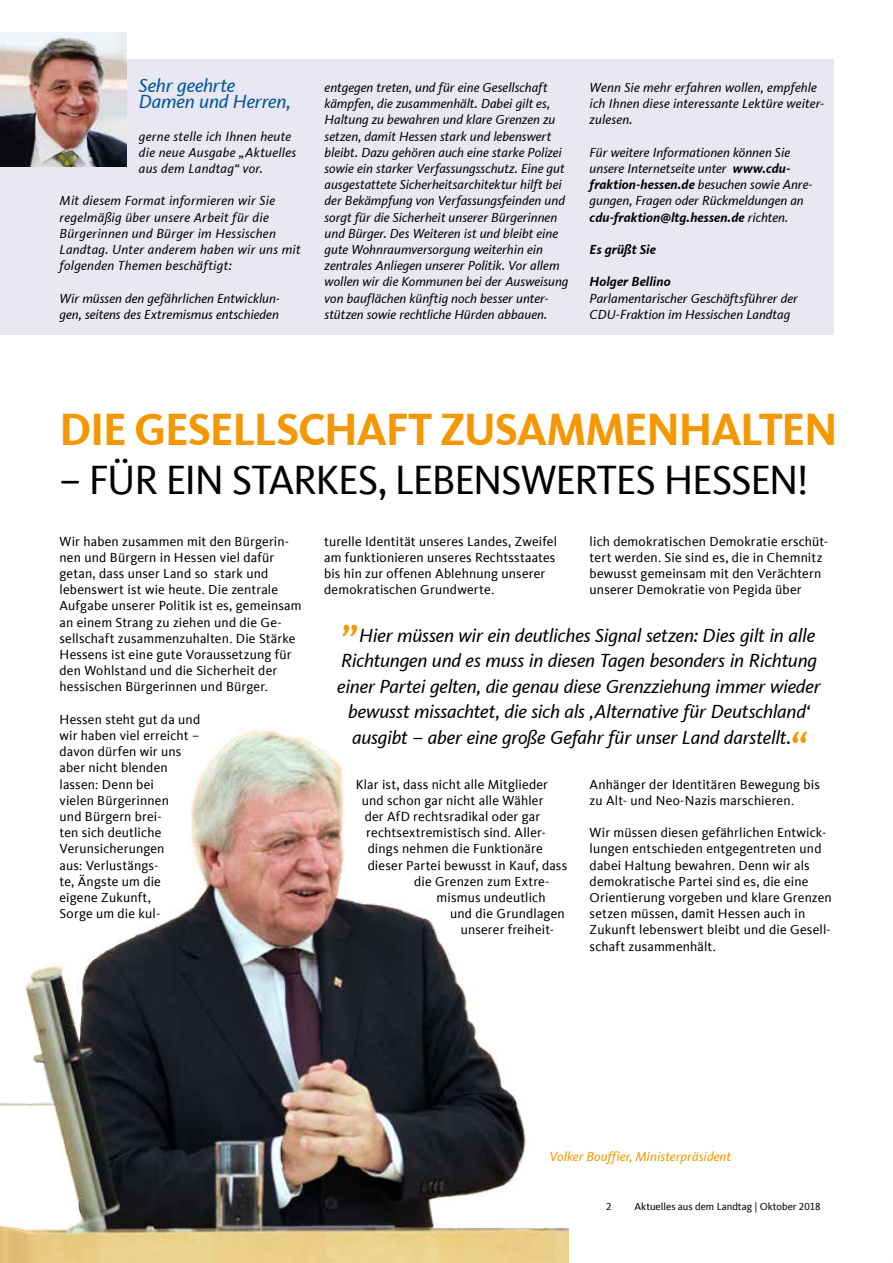
<style>
.page{position:relative;width:893px;height:1263px;background:#fff}
.page>*{position:absolute;margin:0;border:0;box-sizing:border-box;transform-origin:0 0}
.t1{font:700 46.5px "CDU Kievit Tab";letter-spacing:-.03em;color:#f49700}
.t2{font:italic 45px "CDU Kievit Tab";color:#f49700}
.t3{font:42px "CDU Kievit Tab";letter-spacing:-.03em;color:#000}
.t4{font:italic 19.5px "CDU Kievit Tab";letter-spacing:-.015em;color:#000}
.t5{font:italic 19.5px/16.2px "CDU Kievit Tab";letter-spacing:-.01em;color:#00559d}
.t6{font:13.5px/16.2px "CDU Kievit Tab";letter-spacing:.01em;color:#000}
.t7{font:italic 13.5px/16.2px "CDU Kievit Tab";color:#000}
.t8{font:italic 13.5px/16.2px "CDU Kievit Tab";letter-spacing:.02em;color:#000}
.t9{font:italic 13.5px "CDU Kievit Tab";color:#f49700}
.t10{font:italic 700 13.5px "CDU Kievit Tab";letter-spacing:.005em;color:#000}
.t11{font:10.5px "CDU Kievit Tab";color:#000}
.s1{font-weight:700}
</style>
<div class="page">
<img style="left:0;top:730px;width:568px;height:533px">
<div style="left:0;top:60px;width:833px;height:275px;background:#e8e7f3"></div>
<img style="left:0;top:32px;width:126px;height:135px">
<h3 class="t5" style="left:139px;top:77px;width:153px">Sehr geehrte<br>Damen und Herren,</h3>
<p class="t8" style="left:139px;top:128px;width:159px">gerne stelle ich Ihnen heute die neue Ausgabe „Aktuelles aus dem Landtag“ vor.</p>
<p class="t8" style="left:60px;top:193px;width:243px">Mit diesem Format informieren wir Sie regelmäßig über unsere Arbeit für die Bürgerinnen und Bürger im Hessischen Landtag. Unter anderem haben wir uns mit folgenden Themen beschäftigt:</p>
<p class="t7" style="left:60px;top:290px;width:222px">Wir müssen den gefährlichen Entwicklun&shy;gen, seitens des Extremismus entschieden</p>
<p class="t7" style="left:325px;top:79px;width:245px">entgegen treten, und für eine Gesellschaft kämpfen, die zusammenhält. Dabei gilt es, Haltung zu bewahren und klare Grenzen zu setzen, damit Hessen stark und lebenswert bleibt. Dazu gehören auch eine starke Polizei sowie ein starker Verfassungsschutz. Eine gut ausgestattete Sicherheitsarchitektur hilft bei der Bekämpfung von Verfassungsfeinden und sorgt für die Sicherheit unserer Bürgerinnen und Bürger. Des Weiteren ist und bleibt eine gute Wohnraumversorgung weiterhin ein zentrales Anliegen unserer Politik. Vor allem wollen wir die Kommunen bei der Ausweisung von bauflächen künftig noch besser unter&shy;stützen sowie rechtliche Hürden abbauen.</p>
<p class="t7" style="left:590px;top:79px;width:236px">Wenn Sie mehr erfahren wollen, empfehle ich Ihnen diese interessante Lektüre weiter&shy;zulesen.</p>
<p class="t7" style="left:590px;top:144px;width:224px">Für weitere Informationen können Sie unsere Internetseite unter <span class="s1">www.cdu&shy;fraktion-hessen.de</span> besuchen sowie Anre&shy;gungen, Fragen oder Rückmeldungen an <span class="s1">cdu-fraktion@ltg.hessen.de</span> richten.</p>
<p class="t10" style="left:590px;top:241px;width:68px">Es grüßt Sie</p>
<p class="t10" style="left:590px;top:274px;width:82px">Holger Bellino</p>
<p class="t7" style="left:590px;top:290px;width:210px">Parlamentarischer Geschäftsführer der<br>CDU-Fraktion im Hessischen Landtag</p>
<h1 class="t1" style="left:60px;top:402px;width:780px">DIE GESELLSCHAFT ZUSAMMENHALTEN</h1>
<h3 class="t3" style="left:60px;top:457px;width:751px">– FÜR EIN STARKES, LEBENSWERTES HESSEN!</h3>
<p class="t6" style="left:60px;top:533px;width:243px">Wir haben zusammen mit den Bürgerin&shy;nen und Bürgern in Hessen viel dafür getan, dass unser Land so stark und lebenswert ist wie heute. Die zentrale Aufgabe unserer Politik ist es, gemeinsam an einem Strang zu ziehen und die Ge&shy;sellschaft zusammenzuhalten. Die Stärke Hessens ist eine gute Voraussetzung für den Wohlstand und die Sicherheit der hessischen Bürgerinnen und Bürger.</p>
<p class="t6" style="left:60px;top:711px;width:142px">Hessen steht gut da und wir haben viel erreicht – davon dürfen wir uns aber nicht blenden lassen: Denn bei<br>vielen Bürgerinnen<br>und Bürgern brei-<br>ten sich deutliche<br>Verunsicherungen<br>aus: Verlustängs-<br>te, Ängste um die eigene Zukunft,<br>Sorge um die kul-</p>
<p class="t6" style="left:324px;top:533px;width:234px">turelle Identität unseres Landes, Zweifel am funktionieren unseres Rechtsstaates bis hin zur offenen Ablehnung unserer demokratischen Grundwerte.</p>
<p class="t6" style="left:590px;top:533px;width:240px">lich demokratischen Demokratie erschüt&shy;tert werden. Sie sind es, die in Chemnitz bewusst gemeinsam mit den Verächtern unserer Demokratie von Pegida über</p>
<h2 class="t2" style="left:343px;top:589px;width:18px">„</h2>
<h3 class="t4" style="left:359px;top:624px;width:457px">Hier müssen wir ein deutliches Signal setzen: Dies gilt in alle</h3>
<h3 class="t4" style="left:341px;top:649px;width:477px">Richtungen und es muss in diesen Tagen besonders in Richtung</h3>
<h3 class="t4" style="left:337px;top:675px;width:485px">einer Partei gelten, die genau diese Grenzziehung immer wieder</h3>
<h3 class="t4" style="left:348px;top:700px;width:463px">bewusst missachtet, die sich als ‚Alternative für Deutschland‘</h3>
<h3 class="t4" style="left:352px;top:726px;width:441px">ausgibt – aber eine große Gefahr für unser Land darstellt.</h3>
<h2 class="t2" style="left:789px;top:721px;width:18px">“</h2>
<p class="t6" style="left:590px;top:776px;width:232px">Anhänger der Identitären Bewegung bis zu Alt- und Neo-Nazis marschieren.</p>
<p class="t6" style="left:590px;top:825px;width:244px">Wir müssen diesen gefährlichen Entwick&shy;lungen entschieden entgegentreten und dabei Haltung bewahren. Denn wir als demokratische Partei sind es, die eine Orientierung vorgeben und klare Grenzen setzen müssen, damit Hessen auch in Zukunft lebenswert bleibt und die Gesell&shy;schaft zusammenhält.</p>
<p class="t6" style="left:356px;top:776px;width:194px">Klar ist, dass nicht alle Mitglieder</p>
<p class="t6" style="left:362px;top:792px;width:183px">und schon gar nicht alle Wähler</p>
<p class="t6" style="left:365px;top:808px;width:177px">der AfD rechtsradikal oder gar</p>
<p class="t6" style="left:366px;top:825px;width:181px">rechtsextremistisch sind. Aller-</p>
<p class="t6" style="left:368px;top:841px;width:177px">dings nehmen die Funktionäre</p>
<p class="t6" style="left:368px;top:857px;width:201px">dieser Partei bewusst in Kauf, dass</p>
<p class="t6" style="left:414px;top:873px;width:137px">die Grenzen zum Extre-</p>
<p class="t6" style="left:437px;top:889px;width:110px">mismus undeutlich</p>
<p class="t6" style="left:450px;top:906px;width:116px">und die Grundlagen</p>
<p class="t6" style="left:461px;top:922px;width:95px">unserer freiheit-</p>
<p class="t9" style="left:550px;top:1149px;width:183px">Volker Bouffier, Ministerpräsident</p>
<p class="t11" style="left:606px;top:1200px;width:7px">2</p>
<p class="t11" style="left:635px;top:1200px;width:188px">Aktuelles aus dem Landtag | Oktober 2018</p>
</div>
